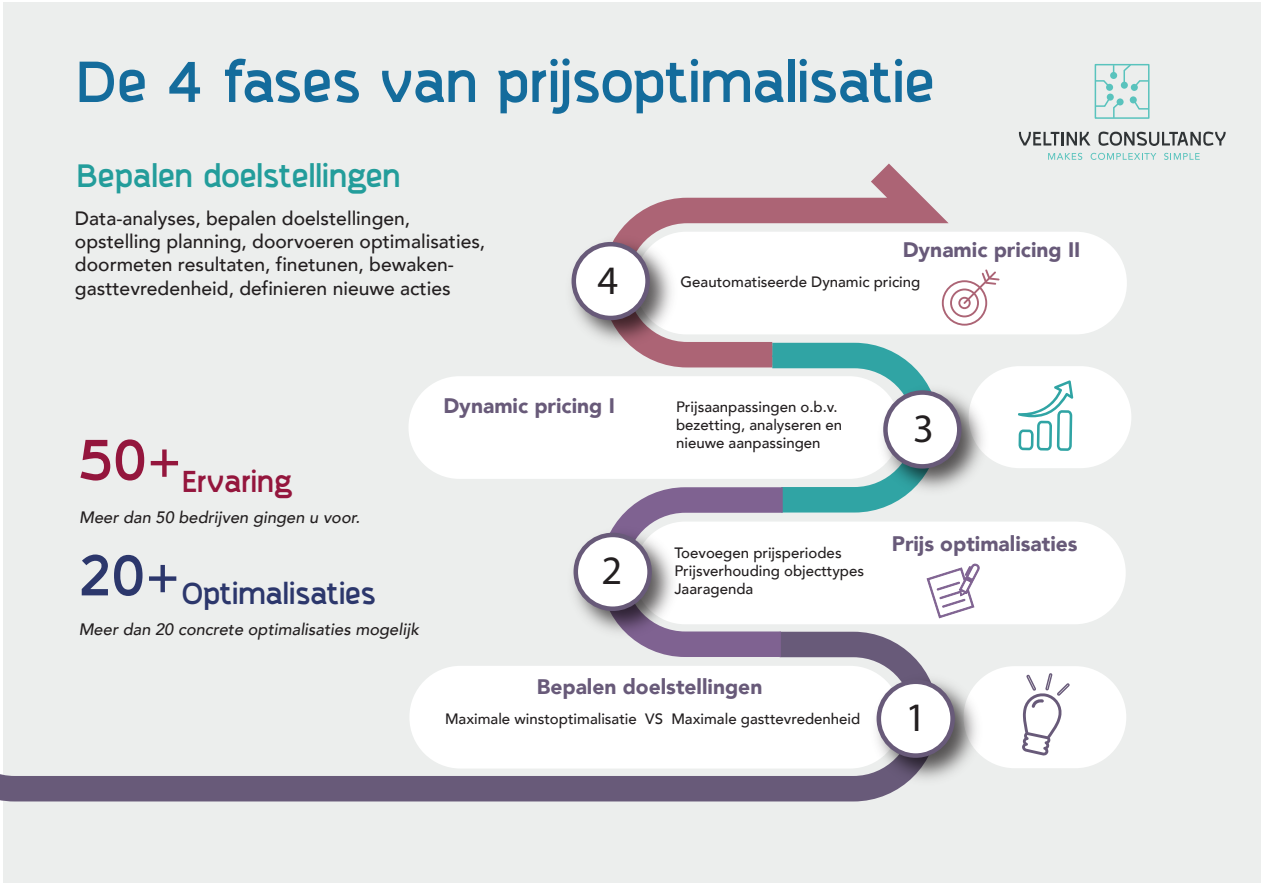
<style>
.page{position:relative;width:1263px;height:893px;background:#fff}
.page>*{position:absolute;margin:0;border:0;box-sizing:border-box;transform-origin:0 0}
.t1{font:700 63.15px "Berkslund";color:#146c9c}
.t2{font:700 63.15px "Berkslund";color:#94163d}
.t3{font:700 63.15px "Berkslund";color:#2c376c}
.t4{font:40.5px "Myriad Pro";color:#231f20}
.t5{font:700 35.4px "Berkslund";color:#239d9b}
.t6{font:700 33px "Berkslund";color:#2c376c}
.t7{font:700 33px "Berkslund";color:#94163d}
.t8{font:900 21px "Avenir";color:#685a79}
.t9{font:500 19.35px/23.1px "Avenir";color:#231f20}
.t10{font:italic 500 16.5px "Avenir";color:#231f20}
.t11{font:500 15px/18px "Avenir";color:#231f20}
</style>
<div class="page">
<div style="left:3px;top:2px;width:1257px;height:881px;background:#eceeed"></div>
<div style="left:635px;top:232px;width:492px;height:102px;background:#fff;border-radius:51px"></div>
<div style="left:634px;top:522px;width:492px;height:102px;background:#fff;border-radius:51px"></div>
<div style="left:408px;top:376px;width:492px;height:103px;background:#fff;border-radius:51px"></div>
<div style="left:969px;top:366px;width:162px;height:102px;background:#fff;border-radius:51px"></div>
<div style="left:963px;top:666px;width:163px;height:102px;background:#fff;border-radius:51px"></div>
<svg style="left:0;top:666px;width:894px;height:136px"></svg>
<svg style="left:620px;top:163px;width:329px;height:67px"></svg>
<img style="left:864px;top:670px;width:124px;height:121px">
<div style="left:879px;top:682px;width:73px;height:74px;background:#fff;border-radius:50%"></div>
<div style="left:876px;top:679px;width:79px;height:79px;border:4px solid #685a79;border-radius:50%"></div>
<img style="left:573px;top:542px;width:14px;height:75px">
<svg style="left:576px;top:535px;width:73px;height:74px"></svg>
<div style="left:573px;top:533px;width:79px;height:78px;border:4px solid #685a79;border-radius:50%"></div>
<img style="left:571px;top:230px;width:108px;height:98px">
<svg style="left:574px;top:244px;width:74px;height:74px;background:#e9e8ec"></svg>
<div style="left:571px;top:242px;width:79px;height:78px;border:4px solid #685a79;border-radius:50%"></div>
<div style="left:1095px;top:64px;width:54px;height:55px;border:2px solid #59c3bd"></div>
<div style="left:1110px;top:72px;width:7px;height:7px;background:#59c3bd;border-radius:50%"></div>
<div style="left:1106px;top:84px;width:7px;height:7px;background:#59c3bd;border-radius:50%"></div>
<div style="left:1121px;top:82px;width:7px;height:7px;background:#59c3bd;border-radius:50%"></div>
<div style="left:1107px;top:94px;width:7px;height:7px;background:#59c3bd;border-radius:50%"></div>
<div style="left:1116px;top:98px;width:7px;height:7px;background:#59c3bd;border-radius:50%"></div>
<div style="left:1130px;top:96px;width:7px;height:7px;background:#59c3bd;border-radius:50%"></div>
<div style="left:1131px;top:84px;width:7px;height:7px;background:#59c3bd;border-radius:50%"></div>
<svg style="left:1123px;top:63px;width:27px;height:24px"></svg>
<svg style="left:1094px;top:79px;width:16px;height:8px"></svg>
<svg style="left:1094px;top:97px;width:26px;height:22px"></svg>
<svg style="left:1133px;top:100px;width:17px;height:10px"></svg>
<svg style="left:1019px;top:132px;width:40px;height:14px"></svg>
<hr style="left:1061px;top:132px;width:3px;height:14px;background:#303436">
<svg style="left:1066px;top:132px;width:24px;height:13px"></svg>
<svg style="left:1098px;top:131px;width:128px;height:15px"></svg>
<svg style="left:1048px;top:153px;width:34px;height:7px"></svg>
<svg style="left:1090px;top:153px;width:66px;height:7px"></svg>
<svg style="left:1164px;top:153px;width:36px;height:7px"></svg>
<svg style="left:1022px;top:673px;width:47px;height:83px"></svg>
<svg style="left:1018px;top:380px;width:55px;height:71px"></svg>
<svg style="left:587px;top:269px;width:412px;height:401px"></svg>
<h1 class="t1" style="left:75px;top:46px;width:861px">De 4 fases van prijsoptimalisatie</h1>
<h3 class="t5" style="left:76px;top:156px;width:326px">Bepalen doelstellingen</h3>
<p class="t9" style="left:75px;top:206px;width:412px">Data-analyses, bepalen doelstellingen, opstelling planning, doorvoeren optimalisaties, doormeten resultaten, finetunen, bewaken&shy;gasttevredenheid, definieren nieuwe acties</p>
<h2 class="t4" style="left:597px;top:256px;width:22px">4</h2>
<h1 class="t2" style="left:77px;top:424px;width:109px">50+</h1>
<h3 class="t7" style="left:181px;top:463px;width:113px">Ervaring</h3>
<p class="t10" style="left:79px;top:507px;width:282px">Meer dan 50 bedrijven gingen u voor.</p>
<h1 class="t3" style="left:78px;top:540px;width:106px">20+</h1>
<h3 class="t6" style="left:182px;top:575px;width:196px">Optimalisaties</h3>
<p class="t10" style="left:79px;top:619px;width:342px">Meer dan 20 concrete optimalisaties mogelijk</p>
<h3 class="t8" style="left:443px;top:387px;width:173px">Dynamic pricing I</h3>
<h2 class="t4" style="left:601px;top:545px;width:22px">2</h2>
<h3 class="t8" style="left:903px;top:232px;width:179px">Dynamic pricing II</h3>
<p class="t11" style="left:681px;top:272px;width:241px">Geautomatiseerde Dynamic pricing</p>
<p class="t11" style="left:676px;top:397px;width:168px">Prijsaanpassingen o.b.v. bezetting, analyseren en nieuwe aanpassingen</p>
<h2 class="t4" style="left:913px;top:404px;width:22px">3</h2>
<p class="t11" style="left:674px;top:543px;width:191px">Toevoegen prijsperiodes<br>Prijsverhouding objecttypes<br>Jaaragenda</p>
<h3 class="t8" style="left:892px;top:525px;width:187px">Prĳs optimalisaties</h3>
<h3 class="t8" style="left:537px;top:669px;width:227px">Bepalen doelstellingen</h3>
<p class="t11" style="left:445px;top:709px;width:417px">Maximale winstoptimalisatie VS Maximale gasttevredenheid</p>
<h2 class="t4" style="left:905px;top:692px;width:22px">1</h2>
</div>
